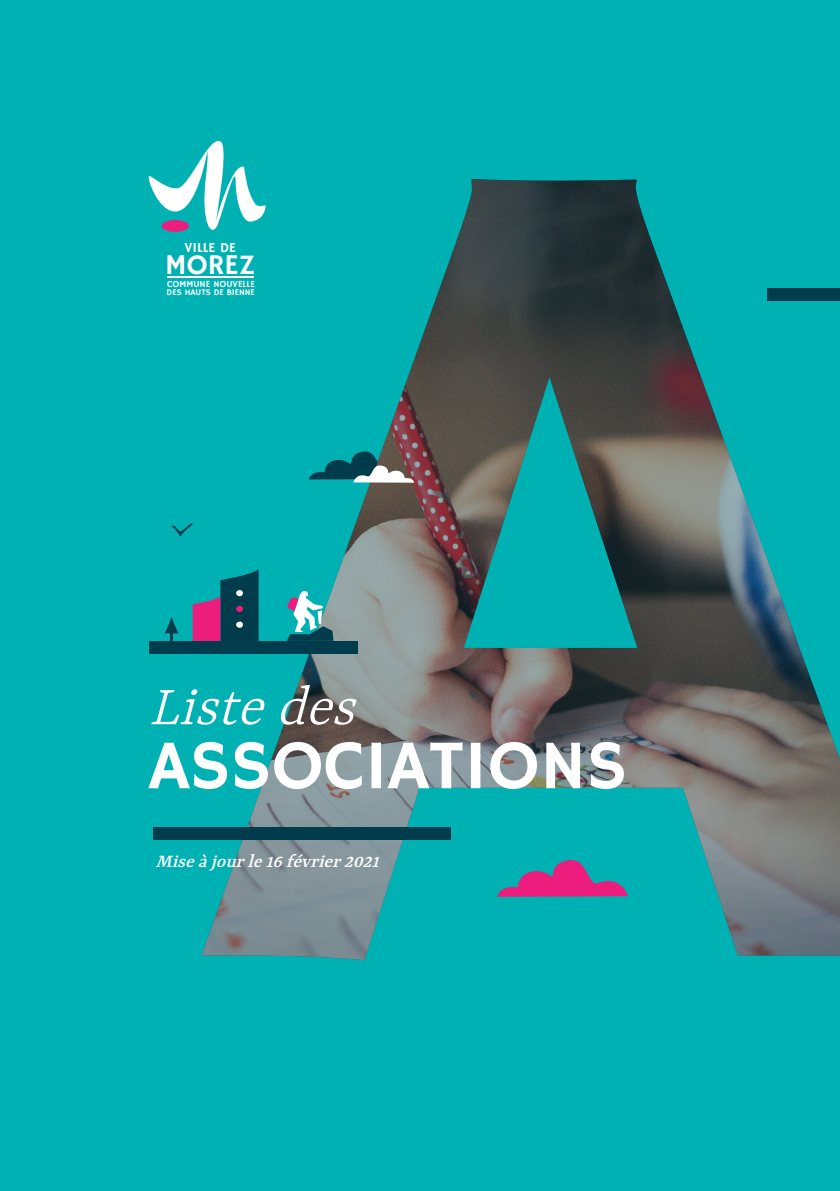
<style>
.page{position:relative;width:840px;height:1191px;background:#fff}
.page>*{position:absolute;margin:0;border:0;box-sizing:border-box;transform-origin:0 0}
.t1{font:70px "Hammersmith One";color:#fff}
.t2{font:italic 300 60px "Yrsa";color:#fff}
.t3{font:28.6px "Hammersmith One";color:#fff}
.t4{font:italic 500 20px "Yrsa";color:#fff}
.t5{font:13.8px "Hammersmith One";color:#fff}
.t6{font:9.2px "Hammersmith One";color:#fff}
.t7{font:8.6px "Hammersmith One";color:#fff}
</style>
<div class="page">
<div style="left:0;top:0;width:839px;height:1191px;background:#00b1b3"></div>
<img style="left:201px;top:179px;width:638px;height:781px">
<svg style="left:148px;top:141px;width:117px;height:99px"></svg>
<hr style="left:167px;top:277px;width:87px;height:1px;background:#fff">
<div style="left:153px;top:827px;width:298px;height:13px;background:#003c4b"></div>
<div style="left:767px;top:289px;width:72px;height:12px;background:#003c4b"></div>
<svg style="left:308px;top:450px;width:106px;height:33px"></svg>
<svg style="left:164px;top:617px;width:14px;height:24px"></svg>
<svg style="left:497px;top:859px;width:130px;height:38px"></svg>
<svg style="left:193px;top:569px;width:65px;height:72px"></svg>
<div style="left:149px;top:641px;width:208px;height:12px;background:#003c4b"></div>
<svg style="left:287px;top:589px;width:46px;height:52px"></svg>
<svg style="left:171px;top:523px;width:22px;height:13px"></svg>
<p class="t5" style="left:184px;top:239px;width:53px">VILLE DE</p>
<p class="t6" style="left:167px;top:278px;width:89px">COMMUNE NOUVELLE</p>
<p class="t7" style="left:166px;top:287px;width:90px">DES HAUTS DE BIENNE</p>
<h3 class="t3" style="left:165px;top:248px;width:92px">MOREZ</h3>
<p class="t2" style="left:149px;top:674px;width:223px">Listedes</p>
<p class="t1" style="left:149px;top:725px;width:480px">ASSOCIATIONS</p>
<p class="t4" style="left:155px;top:850px;width:230px">Miseàjourle16février2021</p>
</div>
